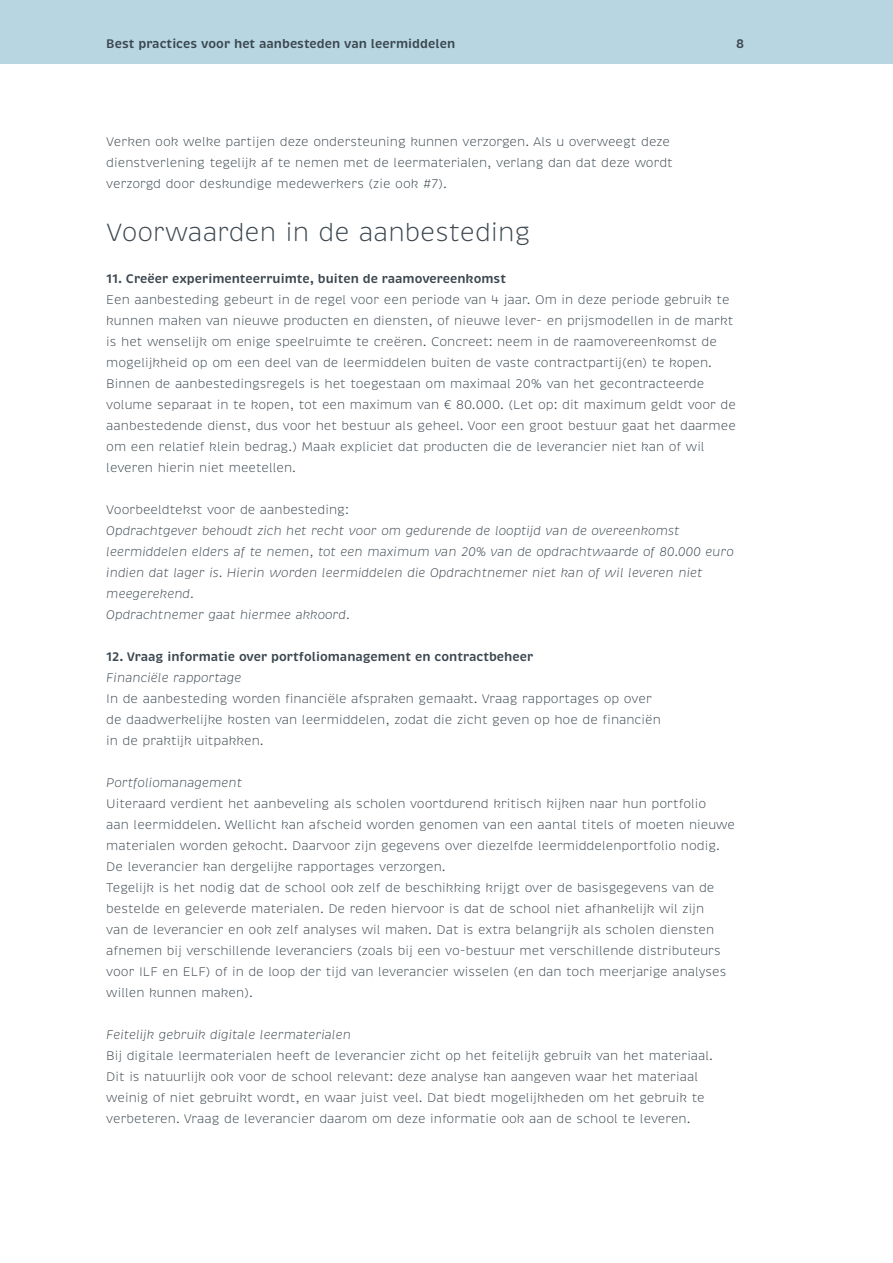
<style>
.page{position:relative;width:893px;height:1263px;background:#fff}
.page>*{position:absolute;margin:0;border:0;box-sizing:border-box;transform-origin:0 0}
.t1{font:300 25.5px "Brevia";color:#3c474f}
.t2{font:300 12.75px/21px "Brevia";color:#3c474f}
.t3{font:italic 300 12.75px/21px "Brevia";color:#3c474f}
.t4{font:600 12.75px "Brevia";color:#3c474f}
</style>
<div class="page">
<div style="left:0;top:0;width:893px;height:64px;background:#b7d6e1"></div>
<p class="t4" style="left:106px;top:36px;width:350px">Best practices voor het aanbesteden van leermiddelen</p>
<p class="t4" style="left:736px;top:36px;width:9px">8</p>
<p class="t2" style="left:106px;top:132px;width:568px">Verken ook welke partijen deze ondersteuning kunnen verzorgen. Als u overweegt deze dienstverlening tegelijk af te nemen met de leermaterialen, verlang dan dat deze wordt verzorgd door deskundige medewerkers (zie ook #7).</p>
<h1 class="t1" style="left:106px;top:217px;width:426px">Voorwaarden in de aanbesteding</h1>
<p class="t4" style="left:106px;top:270px;width:401px">11. Creëer experimenteerruimte, buiten de raamovereenkomst</p>
<p class="t2" style="left:106px;top:289px;width:631px">Een aanbesteding gebeurt in de regel voor een periode van 4 jaar. Om in deze periode gebruik te kunnen maken van nieuwe producten en diensten, of nieuwe lever- en prijsmodellen in de markt is het wenselijk om enige speelruimte te creëren. Concreet: neem in de raamovereenkomst de mogelijkheid op om een deel van de leermiddelen buiten de vaste contractpartij(en) te kopen.<br>Binnen de aanbestedingsregels is het toegestaan om maximaal 20% van het gecontracteerde volume separaat in te kopen, tot een maximum van € 80.000. (Let op: dit maximum geldt voor de aanbestedende dienst, dus voor het bestuur als geheel. Voor een groot bestuur gaat het daarmee om een relatief klein bedrag.) Maak expliciet dat producten die de leverancier niet kan of wil leveren hierin niet meetellen.</p>
<p class="t2" style="left:106px;top:499px;width:244px">Voorbeeldtekst voor de aanbesteding:</p>
<p class="t3" style="left:106px;top:520px;width:629px">Opdrachtgever behoudt zich het recht voor om gedurende de looptijd van de overeenkomst leermiddelen elders af te nemen, tot een maximum van 20% van de opdrachtwaarde of 80.000 euro indien dat lager is. Hierin worden leermiddelen die Opdrachtnemer niet kan of wil leveren niet meegerekend.<br>Opdrachtnemer gaat hiermee akkoord.</p>
<p class="t4" style="left:106px;top:648px;width:428px">12. Vraag informatie over portfoliomanagement en contractbeheer</p>
<p class="t3" style="left:106px;top:667px;width:137px">Financiële rapportage</p>
<p class="t2" style="left:106px;top:688px;width:556px">In de aanbesteding worden financiële afspraken gemaakt. Vraag rapportages op over de daadwerkelijke kosten van leermiddelen, zodat die zicht geven op hoe de financiën in de praktijk uitpakken.</p>
<p class="t3" style="left:106px;top:772px;width:137px">Portfoliomanagement</p>
<p class="t2" style="left:106px;top:793px;width:630px">Uiteraard verdient het aanbeveling als scholen voortdurend kritisch kijken naar hun portfolio<br>aan leermiddelen. Wellicht kan afscheid worden genomen van een aantal titels of moeten nieuwe materialen worden gekocht. Daarvoor zijn gegevens over diezelfde leermiddelenportfolio nodig.<br>De leverancier kan dergelijke rapportages verzorgen.<br>Tegelijk is het nodig dat de school ook zelf de beschikking krijgt over de basisgegevens van de bestelde en geleverde materialen. De reden hiervoor is dat de school niet afhankelijk wil zijn<br>van de leverancier en ook zelf analyses wil maken. Dat is extra belangrijk als scholen diensten afnemen bij verschillende leveranciers (zoals bij een vo-bestuur met verschillende distributeurs voor ILF en ELF) of in de loop der tijd van leverancier wisselen (en dan toch meerjarige analyses willen kunnen maken).</p>
<p class="t3" style="left:106px;top:1024px;width:246px">Feitelijk gebruik digitale leermaterialen</p>
<p class="t2" style="left:106px;top:1045px;width:608px">Bij digitale leermaterialen heeft de leverancier zicht op het feitelijk gebruik van het materiaal.<br>Dit is natuurlijk ook voor de school relevant: deze analyse kan aangeven waar het materiaal weinig of niet gebruikt wordt, en waar juist veel. Dat biedt mogelijkheden om het gebruik te verbeteren. Vraag de leverancier daarom om deze informatie ook aan de school te leveren.</p>
</div>
